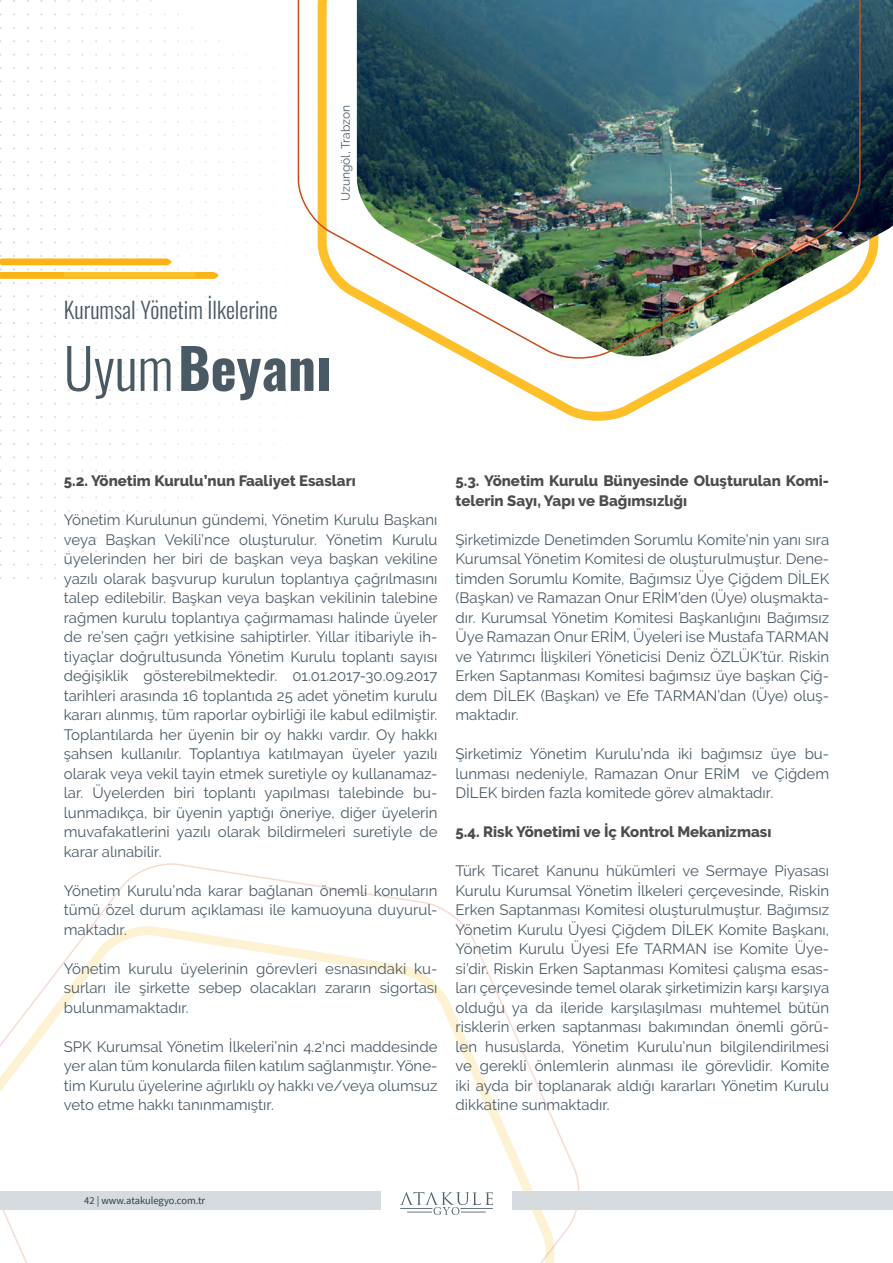
<style>
.page{position:relative;width:893px;height:1263px;background:#fff}
.page>*{position:absolute;margin:0;border:0;box-sizing:border-box;transform-origin:0 0}
.t1{font:700 55.5px "Oswald";color:#4a5a64}
.t2{font:300 22.5px "Oswald";color:#4a5a64}
.t3{font:15px/19.5px "Raleway";color:#4a5a64;text-align:justify}
.t4{font:800 15px/19.5px "Raleway";color:#4b4c4d}
.t5{font:12px "Raleway";color:#4a5a64}
.t6{font:10.5px "Source Sans Pro";color:#2e3e48}
.s1{font-weight:300}
</style>
<div class="page">
<svg style="left:0;top:0;width:261px;height:579px"></svg>
<svg style="left:0;top:863px;width:582px;height:400px"></svg>
<svg style="left:0;top:258px;width:172px;height:7px"></svg>
<svg style="left:0;top:272px;width:219px;height:7px;background:#fcba24"></svg>
<svg style="left:467px;top:359px;width:262px;height:62px"></svg>
<img style="left:861px;top:0;width:32px;height:283px">
<img style="left:297px;top:0;width:564px;height:359px">
<svg style="left:400px;top:1192px;width:93px;height:23px"></svg>
<div style="left:513px;top:1192px;width:380px;height:18px;background:#d5dbdf"></div>
<div style="left:0;top:1192px;width:380px;height:18px;background:#d5dbdf"></div>
<p class="t5" style="left:339px;top:201px;width:98px;rotate:-90deg">Uzungöl, Trabzon</p>
<h2 class="t2" style="left:64px;top:290px;width:215px">Kurumsal Yönetim İlkelerine</h2>
<h1 class="t1" style="left:64px;top:339px;width:269px"><span class="s1">Uyum</span>Beyanı</h1>
<p class="t4" style="left:64px;top:471px;width:293px">5.2. Yönetim Kurulu’nun Faaliyet Esasları</p>
<p class="t3" style="left:64px;top:510px;width:376px">Yönetim Kurulunun gündemi, Yönetim Kurulu Başkanı veya Başkan Vekili’nce oluşturulur. Yönetim Kurulu üyelerinden her biri de başkan veya başkan vekiline yazılı olarak başvurup kurulun toplantıya çağrılmasını talep edilebilir. Başkan veya başkan vekilinin talebine rağmen kurulu toplantıya çağırmaması halinde üyeler de re’sen çağrı yetkisine sahiptirler. Yıllar itibariyle ih&shy;tiyaçlar doğrultusunda Yönetim Kurulu toplantı sayısı değişiklik gösterebilmektedir. 01.01.2017-30.09.2017 tarihleri arasında 16 toplantıda 25 adet yönetim kurulu kararı alınmış, tüm raporlar oybirliği ile kabul edilmiştir.<br>Toplantılarda her üyenin bir oy hakkı vardır. Oy hakkı şahsen kullanılır. Toplantıya katılmayan üyeler yazılı olarak veya vekil tayin etmek suretiyle oy kullanamaz&shy;lar. Üyelerden biri toplantı yapılması talebinde bu&shy;lunmadıkça, bir üyenin yaptığı öneriye, diğer üyelerin muvafakatlerini yazılı olarak bildirmeleri suretiyle de karar alınabilir.</p>
<p class="t3" style="left:64px;top:880px;width:375px">Yönetim Kurulu’nda karar bağlanan önemli konuların tümü özel durum açıklaması ile kamuoyuna duyurul&shy;maktadır.</p>
<p class="t3" style="left:64px;top:958px;width:375px">Yönetim kurulu üyelerinin görevleri esnasındaki ku&shy;surları ile şirkette sebep olacakları zararın sigortası bulunmamaktadır.</p>
<p class="t3" style="left:64px;top:1036px;width:375px">SPK Kurumsal Yönetim İlkeleri’nin 4.2‘nci maddesinde yer alan tüm konularda fiilen katılım sağlanmıştır. Yöne&shy;tim Kurulu üyelerine ağırlıklı oy hakkı ve/veya olumsuz veto etme hakkı tanınmamıştır.</p>
<p class="t4" style="left:455px;top:471px;width:375px">5.3. Yönetim Kurulu Bünyesinde Oluşturulan Komi&shy;telerin Sayı, Yapı ve Bağımsızlığı</p>
<p class="t3" style="left:455px;top:529px;width:375px">Şirketimizde Denetimden Sorumlu Komite’nin yanı sıra Kurumsal Yönetim Komitesi de oluşturulmuştur. Dene&shy;timden Sorumlu Komite, Bağımsız Üye Çiğdem DİLEK (Başkan) ve Ramazan Onur ERİM’den (Üye) oluşmakta&shy;dır. Kurumsal Yönetim Komitesi Başkanlığını Bağımsız Üye Ramazan Onur ERİM, Üyeleri ise Mustafa TARMAN ve Yatırımcı İlişkileri Yöneticisi Deniz ÖZLÜK’tür. Riskin Erken Saptanması Komitesi bağımsız üye başkan Çiğ&shy;dem DİLEK (Başkan) ve Efe TARMAN’dan (Üye) oluş&shy;maktadır.</p>
<p class="t3" style="left:455px;top:744px;width:375px">Şirketimiz Yönetim Kurulu’nda iki bağımsız üye bu&shy;lunması nedeniyle, Ramazan Onur ERİM ve Çiğdem DİLEK birden fazla komitede görev almaktadır.</p>
<p class="t4" style="left:455px;top:822px;width:317px">5.4. Risk Yönetimi ve İç Kontrol Mekanizması</p>
<p class="t3" style="left:455px;top:861px;width:375px">Türk Ticaret Kanunu hükümleri ve Sermaye Piyasası Kurulu Kurumsal Yönetim İlkeleri çerçevesinde, Riskin Erken Saptanması Komitesi oluşturulmuştur. Bağımsız Yönetim Kurulu Üyesi Çiğdem DİLEK Komite Başkanı, Yönetim Kurulu Üyesi Efe TARMAN ise Komite Üye&shy;si’dir. Riskin Erken Saptanması Komitesi çalışma esas&shy;ları çerçevesinde temel olarak şirketimizin karşı karşıya olduğu ya da ileride karşılaşılması muhtemel bütün risklerin erken saptanması bakımından önemli görü&shy;len hususlarda, Yönetim Kurulu’nun bilgilendirilmesi ve gerekli önlemlerin alınması ile görevlidir. Komite iki ayda bir toplanarak aldığı kararları Yönetim Kurulu dikkatine sunmaktadır.</p>
<p class="t6" style="left:84px;top:1193px;width:122px">42 | www.atakulegyo.com.tr</p>
</div>
